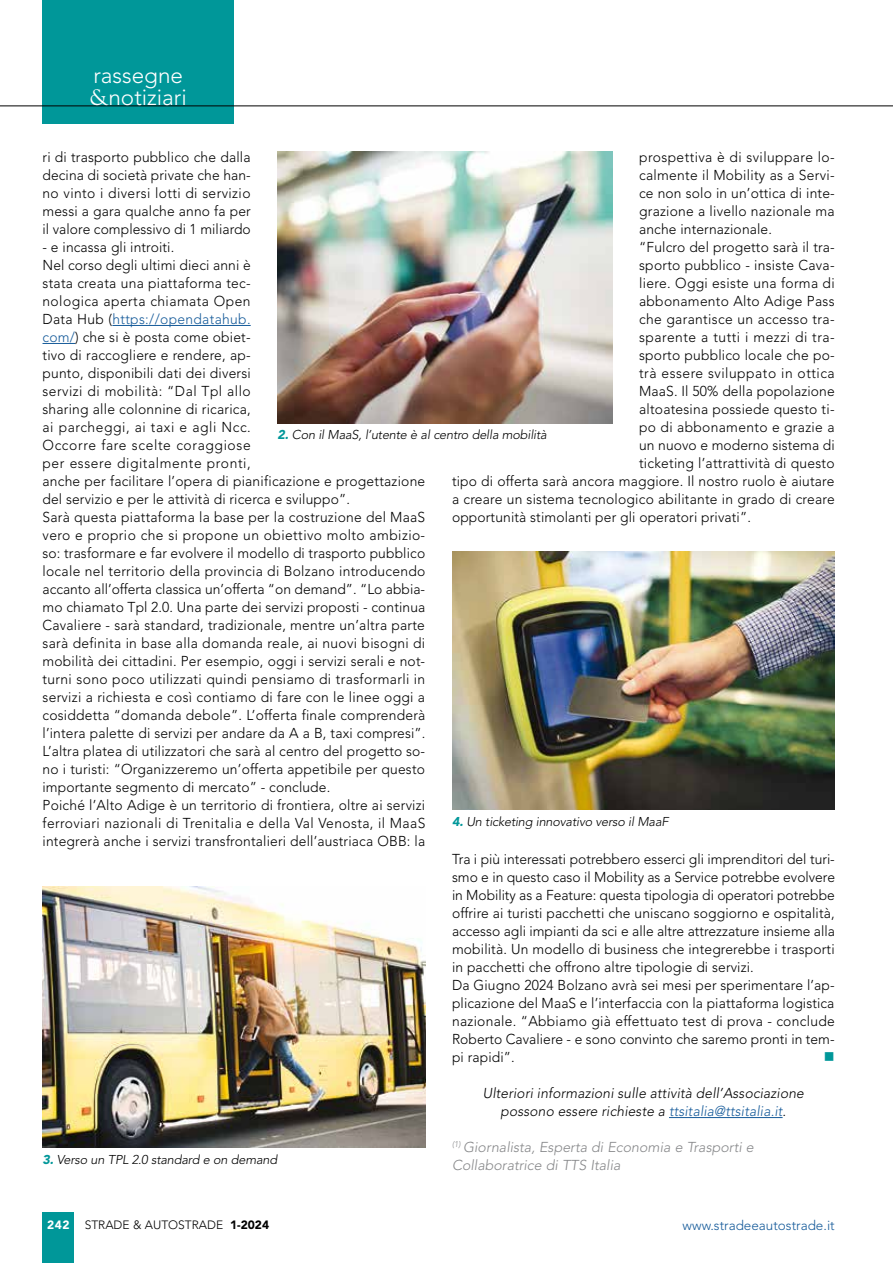
<style>
.page{position:relative;width:893px;height:1263px;background:#fff}
.page>*{position:absolute;margin:0;border:0;box-sizing:border-box;transform-origin:0 0}
.t1{font:300 22.5px/22.5px "Avenir";color:#fff}
.t2{font:15px "Wingdings";color:#009799}
.t3{font:300 14.25px/18px "Avenir";letter-spacing:.015em;color:#000}
.t4{font:italic 300 14.25px/18px "Avenir";letter-spacing:.01em;color:#000;text-align:center}
.t5{font:italic 300 14.25px/18px "Avenir";color:#87888a}
.t6{font:300 14.25px "Avenir";letter-spacing:.035em;color:#000}
.t7{font:300 13.5px "Avenir";color:#165b9a}
.t8{font:italic 300 12.75px "Avenir";letter-spacing:-.015em;color:#000}
.t9{font:300 12px "Avenir";color:#000}
.t10{font:900 12px "Avenir";color:#fff}
.s1{font-family:"Goudy Std";font-weight:400}
.s2{color:#165b9a}
.s3{font-weight:900;color:#009799}
.s4{font-weight:900}
</style>
<div class="page">
<div style="left:43px;top:0;width:191px;height:124px;background:#009799"></div>
<hr style="left:0;top:106px;width:893px;height:1px;background:#000">
<div style="left:42px;top:1212px;width:32px;height:51px;background:#009799"></div>
<hr style="left:112px;top:325px;width:139px;height:1px;background:#165b9a">
<hr style="left:43px;top:343px;width:32px;height:1px;background:#165b9a">
<hr style="left:669px;top:1117px;width:114px;height:1px;background:#165b9a">
<img style="left:277px;top:151px;width:335px;height:272px">
<img style="left:43px;top:887px;width:382px;height:261px">
<img style="left:452px;top:551px;width:383px;height:259px">
<h1 class="t1" style="left:90px;top:64px;width:99px">rassegne <span class="s1">&amp;</span>notiziari</h1>
<p class="t3" style="left:43px;top:148px;width:210px;text-align:justify">ri di trasporto pubblico che dalla decina di società private che han&shy;no vinto i diversi lotti di servizio messi a gara qualche anno fa per il valore complessivo di 1 miliardo</p>
<p class="t3" style="left:43px;top:238px;width:384px">- e incassa gli introiti.<br>Nel corso degli ultimi dieci anni è<br>stata creata una piattaforma tec-<br>nologica aperta chiamata Open<br>Data Hub (<span class="s2">https://opendatahub.<br>com/</span>) che si è posta come obiet-<br>tivo di raccogliere e rendere, ap-<br>punto, disponibili dati dei diversi<br>servizi di mobilità: “Dal Tpl allo<br>sharing alle colonnine di ricarica,<br>ai parcheggi, ai taxi e agli Ncc.<br>Occorre fare scelte coraggiose<br>per essere digitalmente pronti,<br>anche per facilitare l’opera di pianificazione e progettazione del servizio e per le attività di ricerca e sviluppo”.<br>Sarà questa piattaforma la base per la costruzione del MaaS vero e proprio che si propone un obiettivo molto ambizio&shy;so: trasformare e far evolvere il modello di trasporto pubblico locale nel territorio della provincia di Bolzano introducendo accanto all’offerta classica un’offerta “on demand”. “Lo abbia&shy;mo chiamato Tpl 2.0. Una parte dei servizi proposti - continua Cavaliere - sarà standard, tradizionale, mentre un’altra parte sarà definita in base alla domanda reale, ai nuovi bisogni di mobilità dei cittadini. Per esempio, oggi i servizi serali e not&shy;turni sono poco utilizzati quindi pensiamo di trasformarli in servizi a richiesta e così contiamo di fare con le linee oggi a cosiddetta “domanda debole”. L’offerta finale comprenderà l’intera palette di servizi per andare da A a B, taxi compresi”.<br>L’altra platea di utilizzatori che sarà al centro del progetto so&shy;no i turisti: “Organizzeremo un’offerta appetibile per questo importante segmento di mercato” - conclude.<br>Poiché l’Alto Adige è un territorio di frontiera, oltre ai servizi ferroviari nazionali di Trenitalia e della Val Venosta, il MaaS integrerà anche i servizi transfrontalieri dell’austriaca OBB: la</p>
<p class="t3" style="left:639px;top:148px;width:197px">prospettiva è di sviluppare lo-</p>
<p class="t3" style="left:639px;top:166px;width:197px">calmente il Mobility as a Servi-</p>
<p class="t3" style="left:639px;top:184px;width:197px">ce non solo in un’ottica di inte-</p>
<p class="t3" style="left:639px;top:202px;width:197px">grazione a livello nazionale ma</p>
<p class="t3" style="left:639px;top:220px;width:134px">anche internazionale.</p>
<p class="t3" style="left:639px;top:238px;width:197px">“Fulcro del progetto sarà il tra-</p>
<p class="t3" style="left:639px;top:256px;width:197px">sporto pubblico - insiste Cava-</p>
<p class="t3" style="left:639px;top:274px;width:197px">liere. Oggi esiste una forma di</p>
<p class="t3" style="left:639px;top:292px;width:197px">abbonamento Alto Adige Pass</p>
<p class="t3" style="left:639px;top:310px;width:197px">che garantisce un accesso tra-</p>
<p class="t6" style="left:639px;top:329px;width:197px">sparente a tutti i mezzi di tra-</p>
<p class="t3" style="left:639px;top:346px;width:197px">sporto pubblico locale che po-</p>
<p class="t6" style="left:639px;top:365px;width:197px">trà essere sviluppato in ottica</p>
<p class="t3" style="left:639px;top:382px;width:197px">MaaS. Il 50% della popolazione</p>
<p class="t3" style="left:639px;top:400px;width:197px">altoatesina possiede questo ti-</p>
<p class="t3" style="left:639px;top:418px;width:197px">po di abbonamento e grazie a</p>
<p class="t3" style="left:639px;top:436px;width:197px">un nuovo e moderno sistema di</p>
<p class="t3" style="left:639px;top:454px;width:197px">ticketing l’attrattività di questo</p>
<p class="t3" style="left:452px;top:472px;width:384px">tipo di offerta sarà ancora maggiore. Il nostro ruolo è aiutare</p>
<p class="t3" style="left:452px;top:490px;width:384px">a creare un sistema tecnologico abilitante in grado di creare</p>
<p class="t3" style="left:452px;top:508px;width:300px">opportunità stimolanti per gli operatori privati”.</p>
<p class="t8" style="left:277px;top:427px;width:271px"><span class="s3">2.</span> Con il MaaS, l’utente è al centro della mobilità</p>
<p class="t8" style="left:452px;top:814px;width:218px"><span class="s3">4.</span> Un ticketing innovativo verso il MaaF</p>
<p class="t8" style="left:43px;top:1152px;width:236px"><span class="s3">3.</span> Verso un TPL 2.0 standard e on demand</p>
<p class="t3" style="left:452px;top:850px;width:384px">Tra i più interessati potrebbero esserci gli imprenditori del turi&shy;smo e in questo caso il Mobility as a Service potrebbe evolvere in Mobility as a Feature: questa tipologia di operatori potrebbe offrire ai turisti pacchetti che uniscano soggiorno e ospitalità, accesso agli impianti da sci e alle altre attrezzature insieme alla mobilità. Un modello di business che integrerebbe i trasporti in pacchetti che offrono altre tipologie di servizi.<br>Da Giugno 2024 Bolzano avrà sei mesi per sperimentare l’ap&shy;plicazione del MaaS e l’interfaccia con la piattaforma logistica nazionale. “Abbiamo già effettuato test di prova - conclude Roberto Cavaliere - e sono convinto che saremo pronti in tem&shy;pi rapidi”.</p>
<p class="t2" style="left:824px;top:1049px;width:12px">■</p>
<p class="t4" style="left:483px;top:1084px;width:323px">Ulteriori informazioni sulle attività dell’Associazione possono essere richieste a <span class="s2">ttsitalia@ttsitalia.it</span>.</p>
<p class="t5" style="left:452px;top:1138px;width:303px"><sup>(1)</sup> Giornalista, Esperta di Economia e Trasporti e<br>Collaboratrice di TTS Italia</p>
<p class="t10" style="left:47px;top:1218px;width:24px">242</p>
<p class="t9" style="left:85px;top:1217px;width:186px">STRADE &amp; AUTOSTRADE <span class="s4">1-2024</span></p>
<p class="t7" style="left:683px;top:1217px;width:154px">www.stradeeautostrade.it</p>
</div>
